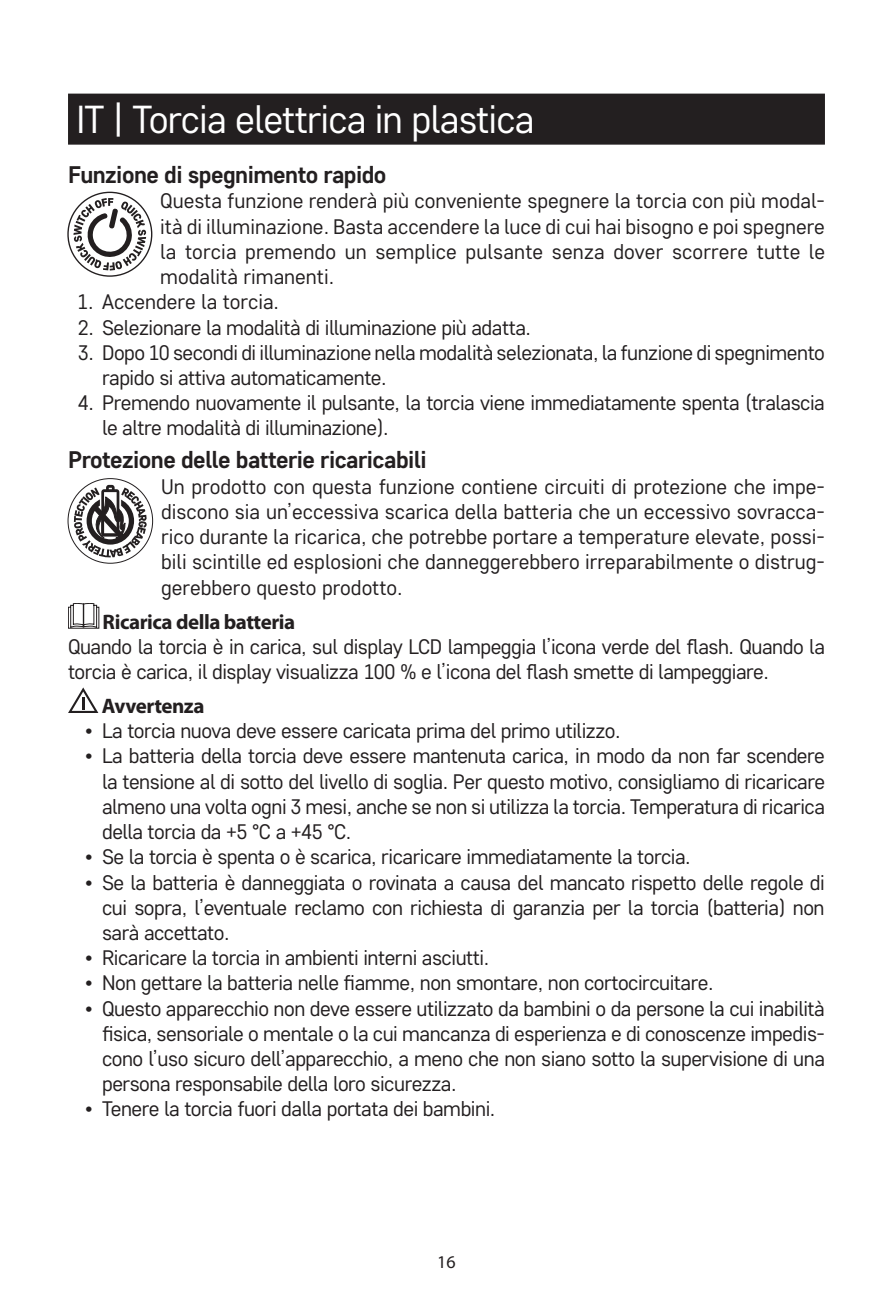
<style>
.page{position:relative;width:893px;height:1302px;background:#fff}
.page>*{position:absolute;margin:0;border:0;box-sizing:border-box;transform-origin:0 0}
.t1{font:39px "Core Sans D35";letter-spacing:-.02em;color:#fff}
.t2{font:700 24px "Core Sans D55";letter-spacing:-.02em;color:#231f20}
.t3{font:21px/25.2px "Core Sans D35";letter-spacing:-.02em;color:#231f20;text-align:justify}
.t4{font:700 21px "Myriad Pro";letter-spacing:-.02em;color:#231f20}
.t5{font:21px "Core Sans D35";color:#231f20}
.t6{font:18px "Myriad Pro";color:#231f20}
</style>
<div class="page">
<div style="left:68px;top:94px;width:757px;height:51px;background:#231f20"></div>
<svg style="left:68px;top:192px;width:84px;height:84px"></svg>
<svg style="left:73px;top:198px;width:73px;height:72px"></svg>
<svg style="left:68px;top:478px;width:85px;height:85px"></svg>
<svg style="left:74px;top:485px;width:73px;height:72px"></svg>
<svg style="left:68px;top:603px;width:31px;height:25px"></svg>
<svg style="left:68px;top:687px;width:30px;height:26px"></svg>
<h1 class="t1" style="left:77px;top:94px;width:459px">IT | Torcia elettrica in plastica</h1>
<p class="t2" style="left:68px;top:159px;width:320px">Funzione di spegnimento rapido</p>
<p class="t3" style="left:160px;top:188px;width:667px">Questa funzione renderà più conveniente spegnere la torcia con più modal&shy;ità di illuminazione. Basta accendere la luce di cui hai bisogno e poi spegnere la torcia premendo un semplice pulsante senza dover scorrere tutte le modalità rimanenti.</p>
<p class="t5" style="left:77px;top:288px;width:204px">1. Accendere la torcia.</p>
<p class="t3" style="left:78px;top:314px;width:455px">2. Selezionare la modalità di illuminazione più adatta.</p>
<p class="t3" style="left:102px;top:339px;width:724px;text-indent:-24px">3. Dopo 10 secondi di illuminazione nella modalità selezionata, la funzione di spegnimento rapido si attiva automaticamente.</p>
<p class="t3" style="left:102px;top:389px;width:724px;text-indent:-24px">4. Premendo nuovamente il pulsante, la torcia viene immediatamente spenta (tralascia le altre modalità di illuminazione).</p>
<p class="t2" style="left:68px;top:444px;width:360px">Protezione delle batterie ricaricabili</p>
<p class="t3" style="left:161px;top:473px;width:665px">Un prodotto con questa funzione contiene circuiti di protezione che impe&shy;discono sia un’eccessiva scarica della batteria che un eccessivo sovracca&shy;rico durante la ricarica, che potrebbe portare a temperature elevate, possi&shy;bili scintille ed esplosioni che danneggerebbero irreparabilmente o distrug&shy;gerebbero questo prodotto.</p>
<p class="t4" style="left:103px;top:607px;width:194px">Ricarica della batteria</p>
<p class="t3" style="left:68px;top:633px;width:758px">Quando la torcia è in carica, sul display LCD lampeggia l’icona verde del flash. Quando la torcia è carica, il display visualizza 100 % e l’icona del flash smette di lampeggiare.</p>
<p class="t4" style="left:102px;top:692px;width:104px">Avvertenza</p>
<p class="t3" style="left:85px;top:717px;width:537px">• La torcia nuova deve essere caricata prima del primo utilizzo.</p>
<p class="t3" style="left:102px;top:742px;width:724px;text-indent:-17px">• La batteria della torcia deve essere mantenuta carica, in modo da non far scendere la tensione al di sotto del livello di soglia. Per questo motivo, consigliamo di ricaricare almeno una volta ogni 3 mesi, anche se non si utilizza la torcia. Temperatura di ricarica della torcia da +5 °C a +45 °C.</p>
<p class="t3" style="left:85px;top:843px;width:607px">• Se la torcia è spenta o è scarica, ricaricare immediatamente la torcia.</p>
<p class="t3" style="left:102px;top:868px;width:724px;text-indent:-17px">• Se la batteria è danneggiata o rovinata a causa del mancato rispetto delle regole di cui sopra, l’eventuale reclamo con richiesta di garanzia per la torcia (batteria) non sarà accettato.</p>
<p class="t3" style="left:85px;top:944px;width:406px">• Ricaricare la torcia in ambienti interni asciutti.</p>
<p class="t3" style="left:85px;top:969px;width:630px">• Non gettare la batteria nelle fiamme, non smontare, non cortocircuitare.</p>
<p class="t3" style="left:102px;top:994px;width:724px;text-indent:-17px">• Questo apparecchio non deve essere utilizzato da bambini o da persone la cui inabilità fisica, sensoriale o mentale o la cui mancanza di esperienza e di conoscenze impedis&shy;cono l’uso sicuro dell’apparecchio, a meno che non siano sotto la supervisione di una persona responsabile della loro sicurezza.</p>
<p class="t3" style="left:85px;top:1095px;width:412px">• Tenere la torcia fuori dalla portata dei bambini.</p>
<p class="t6" style="left:437px;top:1250px;width:20px">16</p>
</div>
